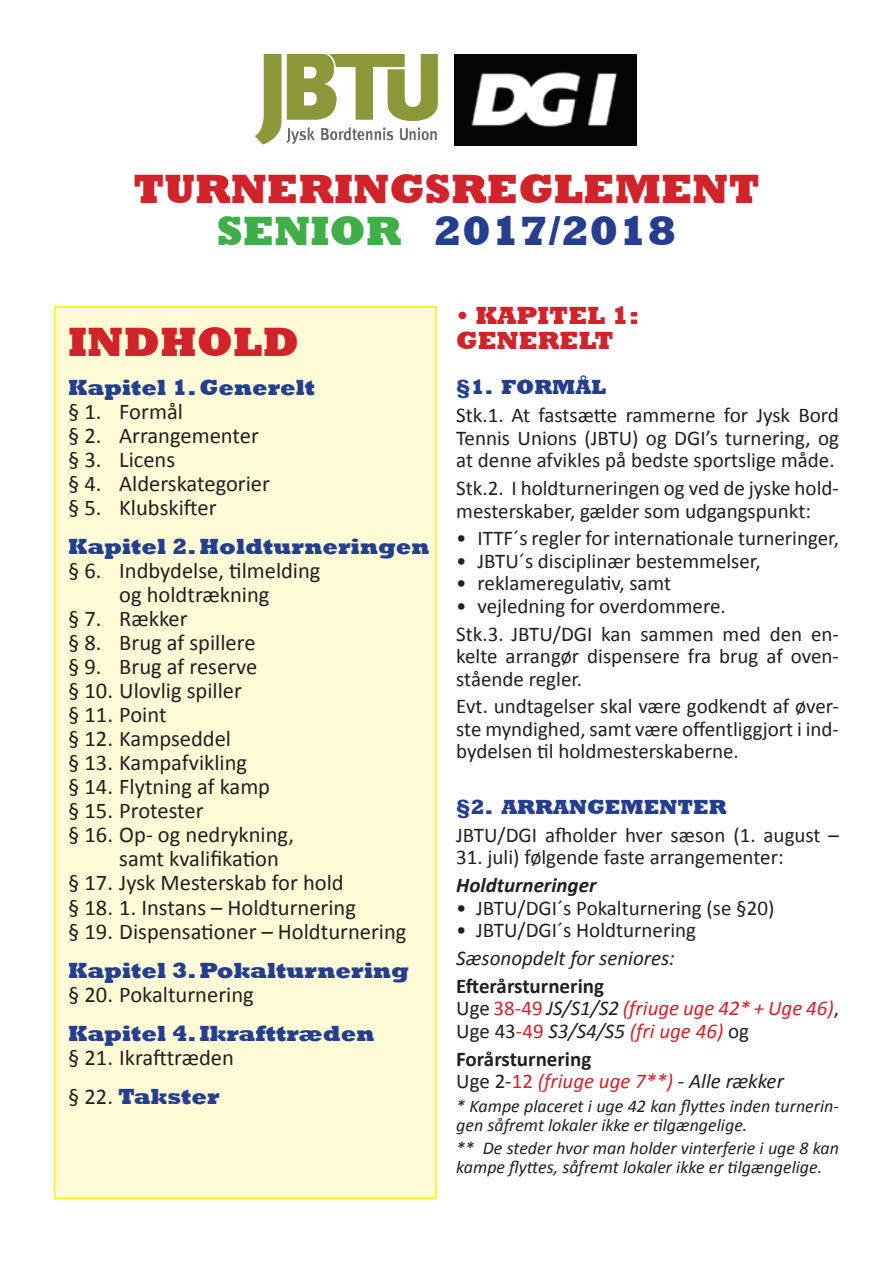
<style>
.page{position:relative;width:893px;height:1263px;background:#fff}
.page>*{position:absolute;margin:0;border:0;box-sizing:border-box;transform-origin:0 0}
.t1{font:800 42px/42px "Rockwell";color:#d1232a;text-align:center}
.t2{font:800 25.5px/25.5px "Rockwell";color:#d1232a}
.t3{font:22.5px/24px "Calibri";color:#231f20}
.t4{font:800 22.5px "Rockwell";color:#253f8e}
.t5{font:21px/22.5px "Calibri";color:#231f20}
.t6{font:italic 21px/22.5px "Calibri";color:#d1232a}
.t7{font:700 21px/22.5px "Calibri";color:#231f20}
.t8{font:800 21px "Rockwell";color:#253f8e}
.t9{font:italic 21px "Calibri";color:#231f20}
.t10{font:italic 700 21px "Calibri";color:#231f20}
.t11{font:italic 18px/18.8px "Calibri";color:#231f20}
.s1{color:#40ae49}
.s2{color:#253f8e}
.s3{font-family:"Calibri";font-weight:400;color:#231f20}
.s4{font-weight:700;font-style:normal;color:#231f20}
.s5{font-style:normal;color:#231f20}
.s6{font-style:normal}
.s7{color:#231f20}
.s8{font-weight:400}
.s9{font-weight:400;color:#d1232a}
.s10{font-weight:400;font-style:italic;color:#d1232a}
.s11{font-weight:400;font-style:italic}
</style>
<div class="page">
<div style="left:55px;top:307px;width:381px;height:891px;background:#fffbd6"></div>
<div style="left:54px;top:306px;width:383px;height:893px;border:2px solid #fff101"></div>
<img style="left:255px;top:54px;width:184px;height:91px">
<img style="left:454px;top:54px;width:182px;height:91px">
<h1 class="t1" style="left:133px;top:169px;width:628px">TurneringsreglEment<br><span class="s1">SENIOR</span> <span class="s2">2017/2018</span></h1>
<h1 class="t1" style="left:68px;top:322px;width:233px">INdhold</h1>
<p class="t4" style="left:68px;top:375px;width:249px">Kapitel 1. Generelt</p>
<p class="t3" style="left:68px;top:400px;width:203px">§ 1. Formål<br>§ 2. Arrangementer § 3. Licens<br>§ 4. Alderskategorier § 5. Klubskifter</p>
<p class="t4" style="left:68px;top:534px;width:363px">Kapitel 2. Holdturneringen</p>
<p class="t3" style="left:68px;top:559px;width:254px">§ 6. Indbydelse, tilmelding</p>
<p class="t3" style="left:119px;top:583px;width:152px">og holdtrækning</p>
<p class="t3" style="left:68px;top:607px;width:121px">§ 7. Rækker</p>
<p class="t3" style="left:68px;top:631px;width:189px">§ 8. Brug af spillere</p>
<p class="t3" style="left:68px;top:655px;width:191px">§ 9. Brug af reserve</p>
<p class="t3" style="left:68px;top:679px;width:175px">§ 10. Ulovlig spiller</p>
<p class="t3" style="left:68px;top:703px;width:100px">§ 11. Point</p>
<p class="t3" style="left:68px;top:727px;width:164px">§ 12. Kampseddel</p>
<p class="t3" style="left:68px;top:751px;width:180px">§ 13. Kampafvikling</p>
<p class="t3" style="left:68px;top:775px;width:203px">§ 14. Flytning af kamp</p>
<p class="t3" style="left:68px;top:799px;width:137px">§ 15. Protester</p>
<p class="t3" style="left:68px;top:823px;width:227px">§ 16. Op- og nedrykning,</p>
<p class="t3" style="left:119px;top:847px;width:161px">samt kvalifikation</p>
<p class="t3" style="left:68px;top:871px;width:277px">§ 17. Jysk Mesterskab for hold</p>
<p class="t3" style="left:68px;top:895px;width:289px">§ 18. 1. Instans – Holdturnering</p>
<p class="t3" style="left:68px;top:919px;width:340px">§ 19. Dispensationer – Holdturnering</p>
<p class="t4" style="left:68px;top:957px;width:342px">Kapitel 3. Pokalturnering</p>
<p class="t3" style="left:68px;top:982px;width:187px">§ 20. Pokalturnering</p>
<p class="t4" style="left:68px;top:1020px;width:308px">Kapitel 4. Ikrafttræden</p>
<p class="t3" style="left:68px;top:1045px;width:167px">§ 21. Ikrafttræden</p>
<p class="t4" style="left:68px;top:1083px;width:153px"><span class="s3">§ 22.</span> Takster</p>
<p class="t2" style="left:456px;top:303px;width:185px">• Kapitel 1:<br>GENERELT</p>
<p class="t8" style="left:456px;top:375px;width:150px">§1. FORMÅL</p>
<p class="t5" style="left:456px;top:404px;width:384px;text-align:justify">Stk.1. At fastsætte rammerne for Jysk Bord Tennis Unions (JBTU) og DGI’s turnering, og at denne afvikles på bedste sportslige måde.</p>
<p class="t5" style="left:456px;top:477px;width:384px">Stk.2. I holdturneringen og ved de jyske hold&shy;mesterskaber, gælder som udgangspunkt:</p>
<p class="t5" style="left:456px;top:527px;width:384px">• ITTF´s regler for internationale turneringer,</p>
<p class="t5" style="left:456px;top:550px;width:306px">• JBTU´s disciplinær bestemmelser,</p>
<p class="t5" style="left:456px;top:572px;width:216px">• reklameregulativ, samt</p>
<p class="t5" style="left:456px;top:592px;width:384px;line-height:27.8px">• vejledning for overdommere.<br>Stk.3. JBTU/DGI kan sammen med den en-</p>
<p class="t5" style="left:456px;top:645px;width:384px">kelte arrangør dispensere fra brug af oven&shy;stående regler.</p>
<p class="t5" style="left:456px;top:695px;width:384px;text-align:justify">Evt. undtagelser skal være godkendt af øver&shy;ste myndighed, samt være offentliggjort i ind&shy;bydelsen til holdmesterskaberne.</p>
<p class="t8" style="left:456px;top:795px;width:272px">§2. ARRANGEMENTER</p>
<p class="t5" style="left:456px;top:824px;width:384px">JBTU/DGI afholder hver sæson (1. august –</p>
<p class="t5" style="left:456px;top:846px;width:329px">31. juli) følgende faste arrangementer:</p>
<p class="t10" style="left:456px;top:872px;width:142px">Holdturneringer</p>
<p class="t5" style="left:456px;top:896px;width:320px">• JBTU/DGI´s Pokalturnering (se §20)</p>
<p class="t5" style="left:456px;top:919px;width:241px">• JBTU/DGI´s Holdturnering</p>
<p class="t9" style="left:456px;top:944px;width:220px">Sæsonopdelt for seniores:</p>
<p class="t6" style="left:456px;top:974px;width:384px"><span class="s4">Efterårsturnering<br></span><span class="s5">Uge</span> <span class="s6">38-49</span> <span class="s7">JS/S1/S2</span> (friuge uge 42* + Uge 46)<span class="s5">,<br>Uge 43</span><span class="s6">-49</span> <span class="s7">S3/S4/S5</span> (fri uge 46) <span class="s5">og</span></p>
<p class="t7" style="left:456px;top:1047px;width:329px">Forårsturnering<br><span class="s8">Uge 2-</span><span class="s9">12</span> <span class="s10">(friuge uge 7**)</span> <span class="s11">- Alle rækker</span></p>
<p class="t11" style="left:456px;top:1096px;width:384px">* Kampe placeret i uge 42 kan flyttes inden turnerin&shy;gen såfremt lokaler ikke er tilgængelige.</p>
<p class="t11" style="left:456px;top:1138px;width:384px">** De steder hvor man holder vinterferie i uge 8 kan kampe flyttes, såfremt lokaler ikke er tilgængelige.</p>
</div>
